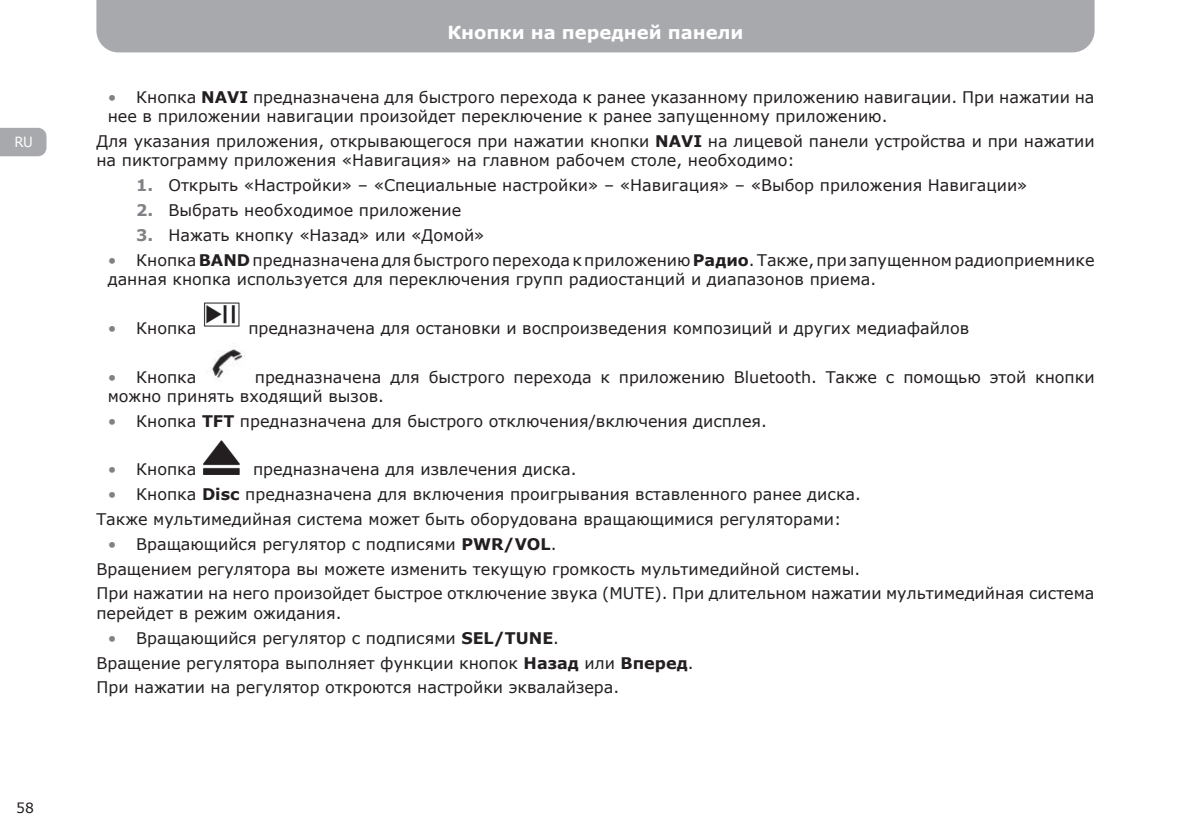
<style>
.page{position:relative;width:1191px;height:840px;background:#fff}
.page>*{position:absolute;margin:0;border:0;box-sizing:border-box;transform-origin:0 0}
.t1{font:700 18px "Verdana";color:#fff}
.t2{font:16px/24.8px "Verdana";color:#231f20}
.t3{font:14px "Verdana";color:#231f20}
.t4{font:14px "Verdana";color:#fff;scale:.95 1}
.s1{color:#808285}
.s2{font-weight:700}
.s3{font-weight:700;color:#808285}
</style>
<div class="page">
<svg style="left:0;top:128px;width:46px;height:28px"></svg>
<div style="left:96px;top:0;width:998px;height:52px;background:#a8a9ad"></div>
<img style="left:203px;top:302px;width:37px;height:25px">
<img style="left:211px;top:349px;width:34px;height:33px">
<img style="left:203px;top:440px;width:37px;height:34px">
<p class="t4" style="left:15px;top:133px;width:21px">RU</p>
<p class="t3" style="left:16px;top:798px;width:19px">58</p>
<p class="t1" style="left:447px;top:21px;width:298px">Кнопки на передней панели</p>
<p class="t2" style="left:108px;top:87px;width:988px;line-height:19.2px"><span class="s1">•</span> Кнопка <span class="s2">NAVI</span> предназначена для быстрого перехода к ранее указанному приложению навигации. При нажатии на нее в приложении навигации произойдет переключение к ранее запущенному приложению.</p>
<p class="t2" style="left:96px;top:131px;width:999px;line-height:19.2px">Для указания приложения, открывающегося при нажатии кнопки <span class="s2">NAVI</span> на лицевой панели устройства и при нажатии на пиктограмму приложения «Навигация» на главном рабочем столе, необходимо:</p>
<p class="t2" style="left:136px;top:172px;width:893px"><span class="s3">1.</span> Открыть «Настройки» – «Специальные настройки» – «Навигация» – «Выбор приложения Навигации»</p>
<p class="t2" style="left:136px;top:197px;width:327px"><span class="s3">2.</span> Выбрать необходимое приложение</p>
<p class="t2" style="left:136px;top:222px;width:350px"><span class="s3">3.</span> Нажать кнопку «Назад» или «Домой»</p>
<p class="t2" style="left:108px;top:250px;width:988px;line-height:19.2px"><span class="s1">•</span> Кнопка<span class="s2">BAND</span> предназначенадлябыстрогопереходакприложению <span class="s2">Радио</span>. Также, призапущенномрадиоприемнике данная кнопка используется для переключения групп радиостанций и диапазонов приема.</p>
<p class="t2" style="left:108px;top:315px;width:90px"><span class="s1">•</span> Кнопка</p>
<p class="t2" style="left:248px;top:315px;width:722px">предназначена для остановки и воспроизведения композиций и других медиафайлов</p>
<p class="t2" style="left:108px;top:364px;width:90px"><span class="s1">•</span> Кнопка</p>
<p class="t2" style="left:108px;top:367px;width:988px;line-height:19.2px;text-indent:147px">предназначена для быстрого перехода к приложению Bluetooth. Также с помощью этой кнопки можно принять входящий вызов.</p>
<p class="t2" style="left:108px;top:408px;width:661px"><span class="s1">•</span> Кнопка <span class="s2">TFT</span> предназначена для быстрого отключения/включения дисплея.</p>
<p class="t2" style="left:108px;top:456px;width:90px"><span class="s1">•</span> Кнопка</p>
<p class="t2" style="left:253px;top:456px;width:325px">предназначена для извлечения диска.</p>
<p class="t2" style="left:96px;top:481px;width:766px;text-indent:11px"><span class="s1">•</span> Кнопка <span class="s2">Disc</span> предназначена для включения проигрывания вставленного ранее диска.<br>Также мультимедийная система может быть оборудована вращающимися регуляторами:</p>
<p class="t2" style="left:96px;top:530px;width:999px;text-indent:11px"><span class="s1">•</span> Вращающийся регулятор с подписями <span class="s2">PWR/VOL</span>.<br>Вращением регулятора вы можете изменить текущую громкость мультимедийной системы.<br>При нажатии на него произойдет быстрое отключение звука (MUTE). При длительном нажатии мультимедийная система</p>
<p class="t2" style="left:96px;top:599px;width:247px">перейдет в режим ожидания.</p>
<p class="t2" style="left:96px;top:624px;width:599px;text-indent:11px"><span class="s1">•</span> Вращающийся регулятор с подписями <span class="s2">SEL/TUNE</span>.<br>Вращение регулятора выполняет функции кнопок <span class="s2">Назад</span> или <span class="s2">Вперед</span>.<br>При нажатии на регулятор откроются настройки эквалайзера.</p>
</div>
